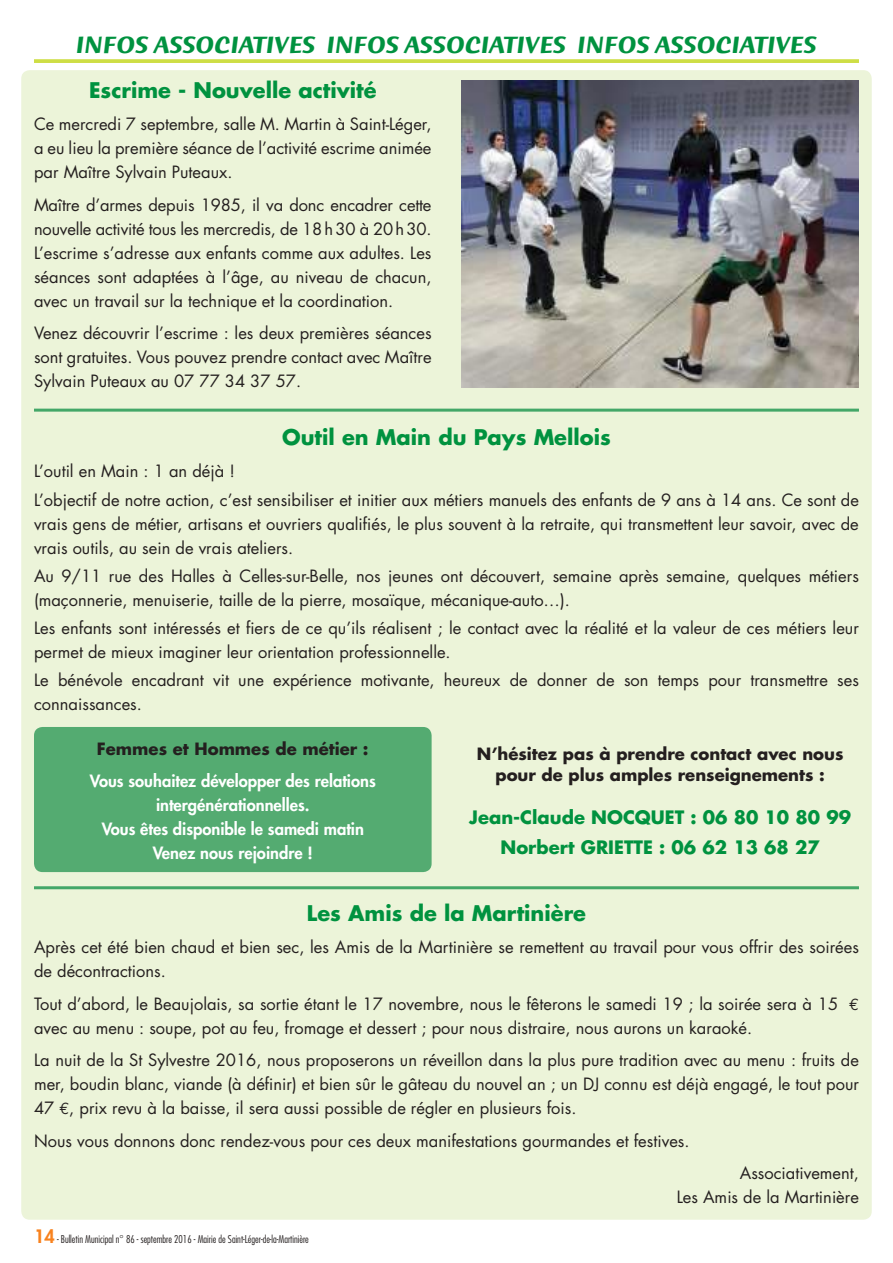
<style>
.page{position:relative;width:893px;height:1263px;background:#fff}
.page>*{position:absolute;margin:0;border:0;box-sizing:border-box;transform-origin:0 0}
.t1{font:italic 700 25.5px "Humana Sans ITC";color:#00923f}
.t2{font:700 21px "Futura";color:#00923f}
.t3{font:700 18px/30.2px "Futura";color:#00923f;text-align:center}
.t4{font:16.5px/24px "Futura";color:#241f1f}
.t5{font:800 16.5px/24px "Futura";color:#fff;text-align:center}
.t6{font:700 16.5px/21.6px "Futura";color:#241f1f;text-align:center}
.t7{font:300 condensed 10.5px "Futura";color:#241f1f}
.s1{font-family:"Euro Mono"}
.s2{font-weight:800;font-stretch:normal;font-size:18px;color:#f8821e}
</style>
<div class="page">
<svg style="left:34px;top:59px;width:825px;height:4px;background:#d0df50"></svg>
<div style="left:21px;top:70px;width:851px;height:1150px;background:#ecf4d9;border-radius:9px"></div>
<hr style="left:34px;top:886px;width:825px;height:3px;background:#43a768">
<hr style="left:34px;top:409px;width:825px;height:3px;background:#43a768">
<div style="left:34px;top:727px;width:398px;height:145px;background:#54ab71;border-radius:9px"></div>
<img style="left:461px;top:81px;width:398px;height:306px">
<h1 class="t1" style="left:76px;top:31px;width:742px">INFOS ASSOCIATIVES INFOS ASSOCIATIVES INFOS ASSOCIATIVES</h1>
<p class="t2" style="left:89px;top:76px;width:289px">Escrime - Nouvelle activité</p>
<p class="t4" style="left:34px;top:112px;width:399px;text-align:justify">Ce mercredi 7 septembre, salle M. Martin à Saint-Léger, a eu lieu la première séance de l’activité escrime animée par Maître Sylvain Puteaux.</p>
<p class="t4" style="left:34px;top:193px;width:399px;text-align:justify">Maître d’armes depuis 1985, il va donc encadrer cette nouvelle activité tous les mercredis, de 18h30 à 20h30.<br>L’escrime s’adresse aux enfants comme aux adultes. Les séances sont adaptées à l’âge, au niveau de chacun, avec un travail sur la technique et la coordination.</p>
<p class="t4" style="left:34px;top:321px;width:399px;text-align:justify">Venez découvrir l’escrime : les deux premières séances sont gratuites. Vous pouvez prendre contact avec Maître Sylvain Puteaux au 07 77 34 37 57.</p>
<p class="t2" style="left:282px;top:423px;width:330px">Outil en Main du Pays Mellois</p>
<p class="t4" style="left:34px;top:457px;width:826px;line-height:28.2px">L’outil en Main : 1 an déjà !<br>L’objectif de notre action, c’est sensibiliser et initier aux métiers manuels des enfants de 9 ans à 14 ans. Ce sont de</p>
<p class="t4" style="left:34px;top:512px;width:826px">vrais gens de métier, artisans et ouvriers qualifiés, le plus souvent à la retraite, qui transmettent leur savoir, avec de vrais outils, au sein de vrais ateliers.</p>
<p class="t4" style="left:34px;top:564px;width:826px">Au 9/11 rue des Halles à Celles-sur-Belle, nos jeunes ont découvert, semaine après semaine, quelques métiers (maçonnerie, menuiserie, taille de la pierre, mosaïque, mécanique-auto…).</p>
<p class="t4" style="left:34px;top:616px;width:826px">Les enfants sont intéressés et fiers de ce qu’ils réalisent ; le contact avec la réalité et la valeur de ces métiers leur permet de mieux imaginer leur orientation professionnelle.</p>
<p class="t4" style="left:34px;top:668px;width:826px">Le bénévole encadrant vit une expérience motivante, heureux de donner de son temps pour transmettre ses connaissances.</p>
<p class="t6" style="left:477px;top:742px;width:368px">N’hésitez pas à prendre contact avec nous pour de plus amples renseignements :</p>
<p class="t3" style="left:469px;top:802px;width:383px">Jean-Claude NOCQUET : 06 80 10 80 99<br>Norbert GRIETTE : 06 62 13 68 27</p>
<p class="t6" style="left:97px;top:737px;width:273px">Femmes et Hommes de métier :</p>
<p class="t5" style="left:90px;top:769px;width:287px">Vous souhaitez développer des relations intergénérationnelles.<br>Vous êtes disponible le samedi matin<br>Venez nous rejoindre !</p>
<p class="t2" style="left:307px;top:899px;width:280px">Les Amis de la Martinière</p>
<p class="t4" style="left:34px;top:935px;width:826px">Après cet été bien chaud et bien sec, les Amis de la Martinière se remettent au travail pour vous offrir des soirées de décontractions.</p>
<p class="t4" style="left:34px;top:992px;width:826px">Tout d’abord, le Beaujolais, sa sortie étant le 17 novembre, nous le fêterons le samedi 19 ; la soirée sera à 15 <span class="s1">€ </span>avec au menu : soupe, pot au feu, fromage et dessert ; pour nous distraire, nous aurons un karaoké.</p>
<p class="t4" style="left:34px;top:1048px;width:826px;text-align:justify">La nuit de la St Sylvestre 2016, nous proposerons un réveillon dans la plus pure tradition avec au menu : fruits de mer, boudin blanc, viande (à définir) et bien sûr le gâteau du nouvel an ; un DJ connu est déjà engagé, le tout pour 47 <span class="s1">€</span>, prix revu à la baisse, il sera aussi possible de régler en plusieurs fois.</p>
<p class="t4" style="left:34px;top:1129px;width:657px">Nous vous donnons donc rendez-vous pour ces deux manifestations gourmandes et festives.</p>
<p class="t4" style="left:677px;top:1161px;width:184px;text-align:right">Associativement,<br>Les Amis de la Martinière</p>
<p class="t7" style="left:34px;top:1233px;width:276px"><span class="s2">14</span> - Bulletin Municipal n° 86 - septembre 2016 - Mairie de Saint-Léger-de-la-Martinière</p>
</div>
